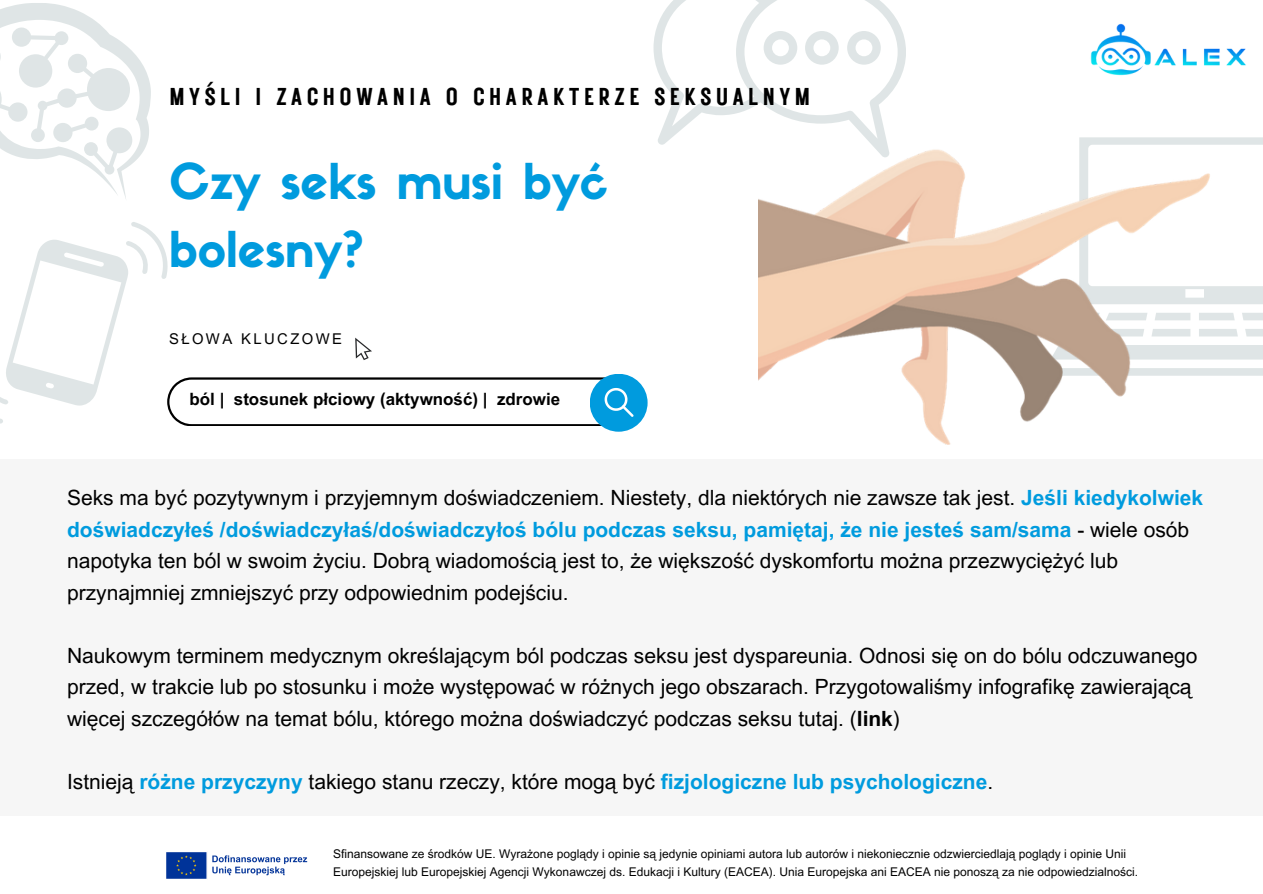
<style>
.page{position:relative;width:1263px;height:894px;background:#fff}
.page>*{position:absolute;margin:0;border:0;box-sizing:border-box;transform-origin:0 0}
.t1{font:48.45px/67.5px "Sifonn Basic";color:#009bde}
.t2{font:24.45px "Rustic Printed";letter-spacing:.16em;color:#000}
.t3{font:21px/31.5px "Arial MT Pro";color:#000}
.t4{font:700 21px "Arial MT Pro";color:#009bde}
.t5{font:700 16.95px "Arial MT Pro";color:#000}
.t6{font:14.85px "Arial MT Pro";letter-spacing:.16em;color:#000}
.t7{font:12px/18px "Arial MT Pro";color:#000}
.s1{font-weight:700;color:#009bde}
.s2{font-weight:700}
.s3{font-weight:400;color:#000}
</style>
<div class="page">
<svg style="left:1229px;top:368px;width:34px;height:7px"></svg>
<svg style="left:1229px;top:313px;width:34px;height:46px"></svg>
<svg style="left:1229px;top:286px;width:34px;height:18px"></svg>
<svg style="left:0;top:3px;width:151px;height:196px"></svg>
<div style="left:0;top:459px;width:1263px;height:357px;background:#f6f6f6"></div>
<svg style="left:653px;top:0;width:252px;height:145px"></svg>
<img style="left:1090px;top:23px;width:173px;height:122px">
<div style="left:590px;top:373px;width:58px;height:58px;background:#009bde;border-radius:50%"></div>
<svg style="left:0;top:222px;width:634px;height:204px"></svg>
<img style="left:759px;top:125px;width:470px;height:320px">
<img style="left:166px;top:852px;width:142px;height:27px">
<p class="t2" style="left:169px;top:80px;width:643px">MYŚLI I ZACHOWANIA O CHARAKTERZE SEKSUALNYM</p>
<h2 class="t1" style="left:169px;top:153px;width:441px">Czy seks musi być bolesny?</h2>
<h1 class="t6" style="left:169px;top:333px;width:175px">SŁOWA KLUCZOWE</h1>
<p class="t5" style="left:190px;top:393px;width:372px">ból | stosunek płciowy (aktywność) | zdrowie</p>
<p class="t3" style="left:67px;top:484px;width:1138px">Seks ma być pozytywnym i przyjemnym doświadczeniem. Niestety, dla niektórych nie zawsze tak jest. <span class="s1">Jeśli kiedykolwiek doświadczyłeś /doświadczyłaś/doświadczyłoś bólu podczas seksu, pamiętaj, że nie jesteś sam/sama</span> - wiele osób napotyka ten ból w swoim życiu. Dobrą wiadomością jest to, że większość dyskomfortu można przezwyciężyć lub przynajmniej zmniejszyć przy odpowiednim podejściu.</p>
<p class="t3" style="left:67px;top:642px;width:1132px">Naukowym terminem medycznym określającym ból podczas seksu jest dyspareunia. Odnosi się on do bólu odczuwanego przed, w trakcie lub po stosunku i może występować w różnych jego obszarach. Przygotowaliśmy infografikę zawierającą więcej szczegółów na temat bólu, którego można doświadczyć podczas seksu tutaj. (<span class="s2">link</span>)</p>
<p class="t4" style="left:67px;top:773px;width:928px"><span class="s3">Istnieją</span> różne przyczyny <span class="s3">takiego stanu rzeczy, które mogą być</span> fizjologiczne lub psychologiczne<span class="s3">.</span></p>
<p class="t7" style="left:333px;top:846px;width:806px">Sfinansowane ze środków UE. Wyrażone poglądy i opinie są jedynie opiniami autora lub autorów i niekoniecznie odzwierciedlają poglądy i opinie Unii<br>Europejskiej lub Europejskiej Agencji Wykonawczej ds. Edukacji i Kultury (EACEA). Unia Europejska ani EACEA nie ponoszą za nie odpowiedzialności.</p>
</div>
